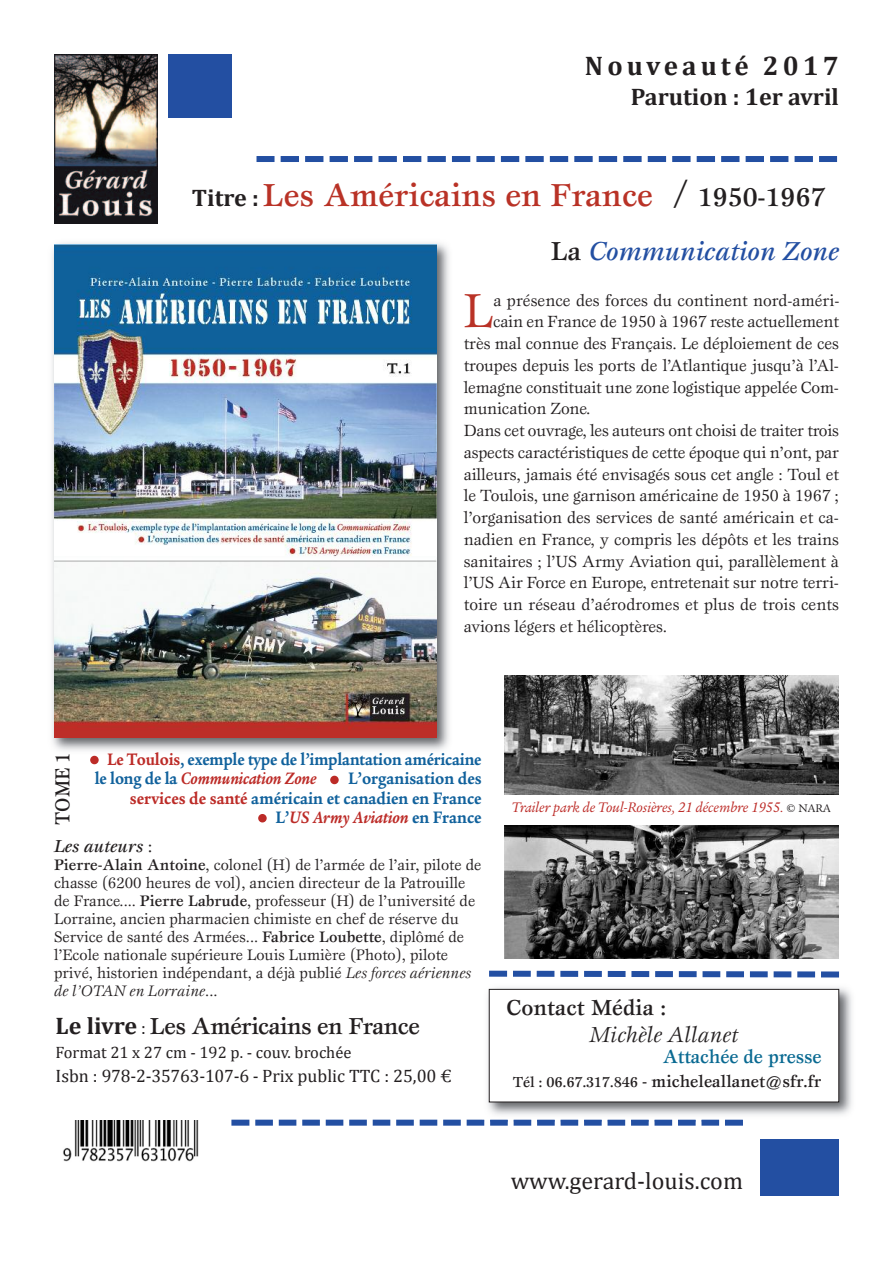
<style>
.page{position:relative;width:893px;height:1263px;background:#fff}
.page>*{position:absolute;margin:0;border:0;box-sizing:border-box;transform-origin:0 0}
.t1{font:49.35px "Esprit";color:#b93226}
.t2{font:500 33px "Esprit";color:#b93226}
.t3{font:italic 500 27px "Esprit";color:#234fa2}
.t4{font:700 27px "Cambria";letter-spacing:.15em;color:#231f20}
.t5{font:500 24px "Esprit";letter-spacing:-.025em;color:#231f20}
.t6{font:24px "Cambria";color:#231f20}
.t7{font:700 24px "Cambria";color:#231f20}
.t8{font:italic 22.5px "Esprit";color:#231f20}
.t9{font:500 22.5px "Esprit";color:#231f20}
.t10{font:500 21px "Esprit";color:#231f20;scale:.88 1}
.t11{font:500 19.5px "Esprit";letter-spacing:-.01em;color:#0a6a92}
.t12{font:700 18px/19.5px "Legacy Serif";color:#10619c;scale:.88 1}
.t13{font:700 18px/19.5px "Legacy Serif";color:#10619c;text-align:right;scale:.89 1}
.t14{font:18px "Cambria";color:#231f20}
.t15{font:italic 700 18px "Legacy Serif";color:#bc2b27;scale:.89 1}
.t16{font:italic 500 18px "Esprit";color:#231f20}
.t17{font:500 17.25px "Esprit";color:#231f20}
.t18{font:16.8px "Esprit";letter-spacing:-.005em;color:#231f20}
.t19{font:16.5px "Cambria";color:#231f20}
.t20{font:15.75px/18px "Esprit";color:#231f20}
.t21{font:italic 15px "Legacy Serif";color:#bc2b27}
.s1{font-family:"Cambria";font-weight:700;font-size:24px;color:#231f20}
.s2{font-size:36px;color:#231f20}
.s3{font-size:27px;color:#231f20}
.s4{font-style:normal;color:#231f20}
.s5{color:#bc2b27}
.s6{font-style:italic;color:#bc2b27}
.s7{font-style:normal;color:#10619c}
.s8{font-style:normal;font-size:12px;color:#231f20}
.s9{font-weight:400;font-style:normal}
.s10{font-weight:500}
.s11{font-style:italic}
.s12{font-family:"Cambria";font-weight:700}
.s13{font-family:"Cambria";font-weight:400;font-size:18px}
.s14{font-size:15px}
</style>
<div class="page">
<div style="left:761px;top:1139px;width:78px;height:57px;background:#234fa2"></div>
<svg style="left:280px;top:156px;width:533px;height:6px"></svg>
<div style="left:256px;top:156px;width:19px;height:6px;background:#234fa2"></div>
<div style="left:819px;top:156px;width:18px;height:6px;background:#234fa2"></div>
<svg style="left:249px;top:1120px;width:471px;height:6px"></svg>
<div style="left:231px;top:1120px;width:18px;height:6px;background:#234fa2"></div>
<div style="left:725px;top:1120px;width:18px;height:6px;background:#234fa2"></div>
<svg style="left:501px;top:970px;width:326px;height:8px"></svg>
<div style="left:489px;top:971px;width:18px;height:6px;background:#234fa2"></div>
<div style="left:821px;top:971px;width:18px;height:6px;background:#234fa2"></div>
<img style="left:63px;top:1120px;width:136px;height:42px">
<img style="left:52px;top:243px;width:397px;height:514px">
<img style="left:54px;top:244px;width:383px;height:493px">
<img style="left:482px;top:987px;width:370px;height:133px">
<img style="left:482px;top:1120px;width:238px;height:2px">
<div style="left:489px;top:989px;width:350px;height:113px;background:#fff"></div>
<div style="left:489px;top:989px;width:350px;height:113px;border:1px solid #231f20"></div>
<img style="left:505px;top:676px;width:334px;height:119px">
<img style="left:505px;top:826px;width:334px;height:133px">
<div style="left:90px;top:756px;width:9px;height:8px;background:#bc2b27;border-radius:50%"></div>
<div style="left:330px;top:776px;width:9px;height:8px;background:#bc2b27;border-radius:50%"></div>
<div style="left:258px;top:814px;width:9px;height:8px;background:#bc2b27;border-radius:50%"></div>
<img style="left:54px;top:54px;width:104px;height:169px">
<div style="left:168px;top:54px;width:64px;height:64px;background:#234fa2"></div>
<h3 class="t4" style="left:585px;top:49px;width:255px">Nouveauté 2017</h3>
<h3 class="t7" style="left:631px;top:82px;width:210px">Parution : 1er avril</h3>
<h2 class="t2" style="left:192px;top:183px;width:635px"><span class="s1">Titre :</span> Les Américains en France <span class="s2">/</span> <span class="s3">1950-1967</span></h2>
<h3 class="t3" style="left:551px;top:241px;width:290px"><span class="s4">La</span> Communication Zone</h3>
<h1 class="t1" style="left:464px;top:292px;width:31px">L</h1>
<p class="t18" style="left:493px;top:294px;width:347px">a présence des forces du continent nord-améri-</p>
<p class="t18" style="left:493px;top:315px;width:347px">cain en France de 1950 à 1967 reste actuellement</p>
<p class="t18" style="left:464px;top:337px;width:377px">très mal connue des Français. Le déploiement de ces</p>
<p class="t18" style="left:464px;top:359px;width:377px">troupes depuis les ports de l’Atlantique jusqu’à l’Al-</p>
<p class="t18" style="left:464px;top:381px;width:377px">lemagne constituait une zone logistique appelée Com-</p>
<p class="t18" style="left:464px;top:402px;width:128px">munication Zone.</p>
<p class="t18" style="left:464px;top:424px;width:377px">Dans cet ouvrage, les auteurs ont choisi de traiter trois</p>
<p class="t18" style="left:464px;top:446px;width:377px">aspects caractéristiques de cette époque qui n’ont, par</p>
<p class="t18" style="left:464px;top:468px;width:377px">ailleurs, jamais été envisagés sous cet angle : Toul et</p>
<p class="t18" style="left:464px;top:489px;width:377px">le Toulois, une garnison américaine de 1950 à 1967 ;</p>
<p class="t18" style="left:464px;top:511px;width:377px">l’organisation des services de santé américain et ca-</p>
<p class="t18" style="left:464px;top:533px;width:377px">nadien en France, y compris les dépôts et les trains</p>
<p class="t18" style="left:464px;top:555px;width:377px">sanitaires ; l’US Army Aviation qui, parallèlement à</p>
<p class="t18" style="left:464px;top:576px;width:377px">l’US Air Force en Europe, entretenait sur notre terri-</p>
<p class="t18" style="left:464px;top:598px;width:377px">toire un réseau d’aérodromes et plus de trois cents</p>
<p class="t18" style="left:464px;top:620px;width:205px">avions légers et hélicoptères.</p>
<p class="t10" style="left:54px;top:825px;width:84px;rotate:-90deg">TOME 1</p>
<p class="t12" style="left:95px;top:751px;width:441px;text-indent:12px"><span class="s5">Le Toulois</span>, exemple type de l’implantation américaine le long de la <span class="s6">Communication Zone</span></p>
<p class="t13" style="left:130px;top:770px;width:397px">L’organisation des<br><span class="s5">services de santé</span> américain et canadien en France</p>
<p class="t15" style="left:276px;top:811px;width:233px"><span class="s7">L’</span>US Army Aviation <span class="s7">en France</span></p>
<p class="t21" style="left:512px;top:801px;width:320px">Trailer park de Toul-Rosières, 21 décembre 1955. <span class="s8">© NARA</span></p>
<p class="t16" style="left:54px;top:839px;width:100px">Les auteurs <span class="s9">:</span></p>
<p class="t20" style="left:54px;top:857px;width:429px"><span class="s10">Pierre-Alain Antoine</span>, colonel (H) de l’armée de l’air, pilote de chasse (6200 heures de vol), ancien directeur de la Patrouille de France.... <span class="s10">Pierre Labrude</span>, professeur (H) de l’université de Lorraine, ancien pharmacien chimiste en chef de réserve du Service de santé des Armées... <span class="s10">Fabrice Loubette</span>, diplômé de l’Ecole nationale supérieure Louis Lumière (Photo), pilote privé, historien indépendant, a déjà publié <span class="s11">Les forces aériennes de l’OTAN en Lorraine</span>...</p>
<h3 class="t5" style="left:56px;top:1017px;width:366px"><span class="s12">Le livre</span> <span class="s13">:</span> Les Américains en France</h3>
<p class="t19" style="left:56px;top:1043px;width:297px">Format 21 x 27 cm - 192 p. - couv. brochée</p>
<p class="t14" style="left:56px;top:1065px;width:398px">Isbn : 978-2-35763-107-6 - Prix public TTC : 25,00 €</p>
<h3 class="t9" style="left:506px;top:999px;width:161px">Contact Média :</h3>
<h3 class="t8" style="left:589px;top:1026px;width:151px">Michèle Allanet</h3>
<p class="t11" style="left:663px;top:1049px;width:160px">Attachée de presse</p>
<p class="t17" style="left:513px;top:1075px;width:310px"><span class="s14">Tél : 06.67.317.846</span> - micheleallanet@sfr.fr</p>
<h3 class="t6" style="left:511px;top:1166px;width:234px">www.gerard-louis.com</h3>
</div>
